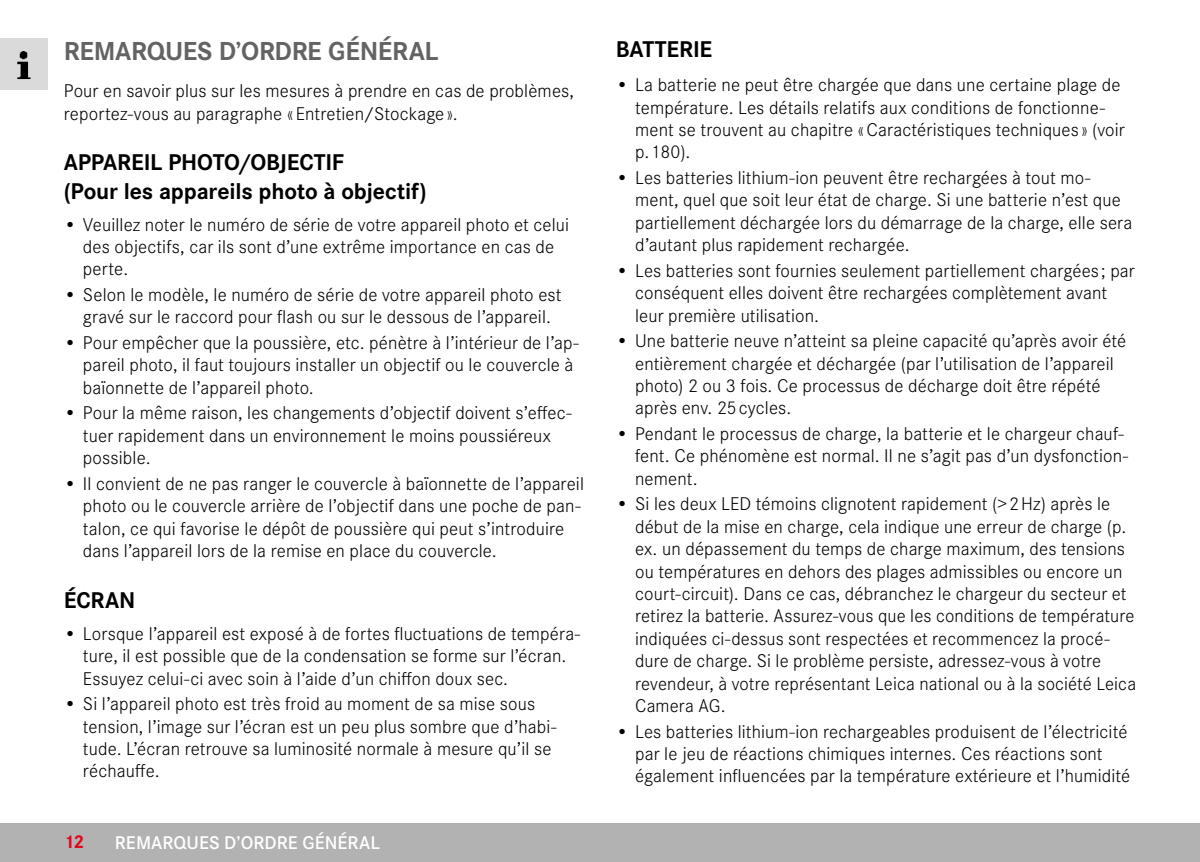
<style>
.page{position:relative;width:1200px;height:862px;background:#fff}
.page>*{position:absolute;margin:0;border:0;box-sizing:border-box;transform-origin:0 0}
.Heading____Chapter{font:700 27px "Corporate S";letter-spacing:-.01em;color:#646363}
.Heading____Heading_01_blind{font:700 23.62px "Corporate S";letter-spacing:-.005em;color:#000}
.Text____Body_Text{font:300 19.12px/22.3px "Corporate S";letter-spacing:.005em;color:#000}
.t1{font:600 19.12px "Corporate S";letter-spacing:.005em;color:#fff}
.t2{font:700 19.12px "Corporate S";color:#e3051b}
</style>
<div class="page">
<div style="left:0;top:823px;width:1199px;height:38px;background:#b3b2b2"></div>
<div style="left:0;top:38px;width:48px;height:51px;background:#dadada"></div>
<img style="left:17px;top:51px;width:14px;height:28px">
<p class="Heading____Chapter" style="left:64px;top:29px;width:376px">REMARQUES D’ORDRE GÉNÉRAL</p>
<p class="Text____Body_Text" style="left:64px;top:78px;width:511px">Pour en savoir plus sur les mesures à prendre en cas de problèmes, reportez-vous au paragraphe «Entretien/Stockage».</p>
<p class="Heading____Heading_01_blind" style="left:64px;top:144px;width:282px">APPAREIL PHOTO/OBJECTIF</p>
<p class="Heading____Heading_01_blind" style="left:64px;top:172px;width:364px">(Pour les appareils photo à objectif)</p>
<p class="Text____Body_Text" style="left:83px;top:212px;width:487px;text-indent:-19px">• Veuillez noter le numéro de série de votre appareil photo et celui des objectifs, car ils sont d’une extrême importance en cas de perte.</p>
<p class="Text____Body_Text" style="left:64px;top:282px;width:499px;text-align:center">• Selon le modèle, le numéro de série de votre appareil photo est gravé sur le raccord pour flash ou sur le dessous de l’appareil.</p>
<p class="Text____Body_Text" style="left:83px;top:330px;width:497px;text-indent:-19px">• Pour empêcher que la poussière, etc. pénètre à l’intérieur de l’ap&shy;pareil photo, il faut toujours installer un objectif ou le couvercle à baïonnette de l’appareil photo.</p>
<p class="Text____Body_Text" style="left:83px;top:400px;width:490px;text-indent:-19px">• Pour la même raison, les changements d’objectif doivent s’effec&shy;tuer rapidement dans un environnement le moins poussiéreux possible.</p>
<p class="Text____Body_Text" style="left:83px;top:471px;width:502px;text-indent:-19px">• Il convient de ne pas ranger le couvercle à baïonnette de l’appareil photo ou le couvercle arrière de l’objectif dans une poche de pan&shy;talon, ce qui favorise le dépôt de poussière qui peut s’introduire dans l’appareil lors de la remise en place du couvercle.</p>
<p class="Heading____Heading_01_blind" style="left:64px;top:581px;width:73px">ÉCRAN</p>
<p class="Text____Body_Text" style="left:83px;top:620px;width:498px;text-indent:-19px">• Lorsque l’appareil est exposé à de fortes fluctuations de tempéra&shy;ture, il est possible que de la condensation se forme sur l’écran.<br>Essuyez celui-ci avec soin à l’aide d’un chiffon doux sec.</p>
<p class="Text____Body_Text" style="left:83px;top:691px;width:475px;text-indent:-19px">• Si l’appareil photo est très froid au moment de sa mise sous tension, l’image sur l’écran est un peu plus sombre que d’habi&shy;tude. L’écran retrouve sa luminosité normale à mesure qu’il se réchauffe.</p>
<p class="t2" style="left:64px;top:826px;width:22px">12</p>
<p class="t1" style="left:115px;top:827px;width:266px">REMARQUES D’ORDRE GÉNÉRAL</p>
<p class="Heading____Heading_01_blind" style="left:615px;top:30px;width:98px">BATTERIE</p>
<p class="Text____Body_Text" style="left:635px;top:73px;width:491px;text-indent:-19px">• La batterie ne peut être chargée que dans une certaine plage de température. Les détails relatifs aux conditions de fonctionne&shy;ment se trouvent au chapitre «Caractéristiques techniques» (voir p.180).</p>
<p class="Text____Body_Text" style="left:635px;top:165px;width:498px;text-indent:-19px">• Les batteries lithium-ion peuvent être rechargées à tout mo&shy;ment, quel que soit leur état de charge. Si une batterie n’est que partiellement déchargée lors du démarrage de la charge, elle sera d’autant plus rapidement rechargée.</p>
<p class="Text____Body_Text" style="left:635px;top:258px;width:501px;text-indent:-19px">• Les batteries sont fournies seulement partiellement chargées; par conséquent elles doivent être rechargées complètement avant leur première utilisation.</p>
<p class="Text____Body_Text" style="left:635px;top:328px;width:492px;text-indent:-19px">• Une batterie neuve n’atteint sa pleine capacité qu’après avoir été entièrement chargée et déchargée (par l’utilisation de l’appareil photo) 2 ou 3 fois. Ce processus de décharge doit être répété après env. 25cycles.</p>
<p class="Text____Body_Text" style="left:635px;top:421px;width:494px;text-indent:-19px">• Pendant le processus de charge, la batterie et le chargeur chauf&shy;fent. Ce phénomène est normal. Il ne s’agit pas d’un dysfonction&shy;nement.</p>
<p class="Text____Body_Text" style="left:635px;top:491px;width:502px;text-indent:-19px">• Si les deux LED témoins clignotent rapidement (&gt;2Hz) après le début de la mise en charge, cela indique une erreur de charge (p. ex. un dépassement du temps de charge maximum, des tensions ou températures en dehors des plages admissibles ou encore un court-circuit). Dans ce cas, débranchez le chargeur du secteur et retirez la batterie. Assurez-vous que les conditions de température indiquées ci-dessus sont respectées et recommencez la procé&shy;dure de charge. Si le problème persiste, adressez-vous à votre revendeur, à votre représentant Leica national ou à la société Leica Camera AG.</p>
<p class="Text____Body_Text" style="left:635px;top:718px;width:496px;text-indent:-19px">• Les batteries lithium-ion rechargeables produisent de l’électricité par le jeu de réactions chimiques internes. Ces réactions sont également influencées par la température extérieure et l’humidité</p>
</div>
